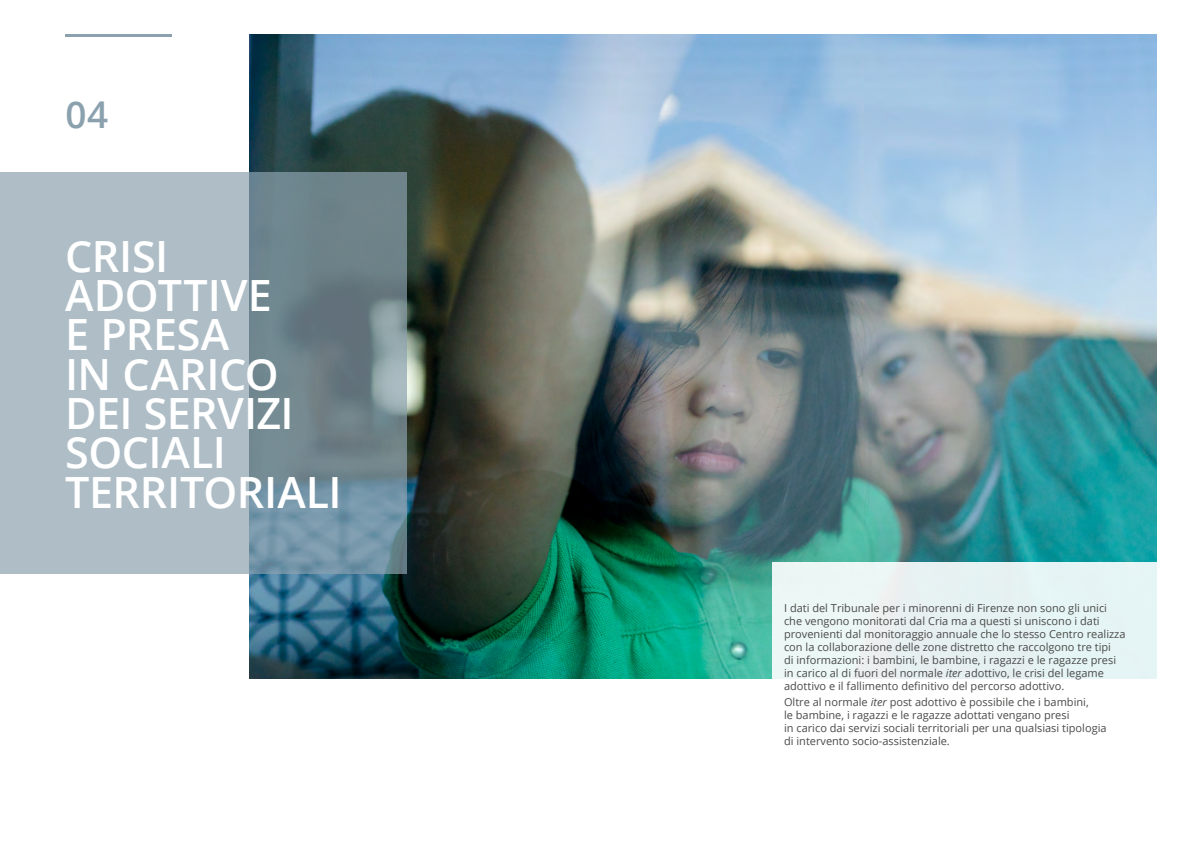
<style>
.page{position:relative;width:1191px;height:842px;background:#fff}
.page>*{position:absolute;margin:0;border:0;box-sizing:border-box;transform-origin:0 0}
.t1{font:600 43px/39.4px "Open Sans";letter-spacing:-.01em;color:#fff}
.t2{font:600 36.9px "Open Sans";color:#8ba1ae}
.t3{font:11px/13px "Open Sans";color:#4a4a49}
.s1{font-style:italic}
</style>
<div class="page">
<hr style="left:65px;top:34px;width:106px;height:3px;background:#8ba1ae">
<img style="left:249px;top:34px;width:908px;height:644px">
<div style="left:772px;top:562px;width:385px;height:117px;background:#e7f4f4"></div>
<svg style="left:0;top:173px;width:407px;height:401px;background:#96a8b1"></svg>
<h2 class="t2" style="left:65px;top:89px;width:44px">04</h2>
<h1 class="t1" style="left:65px;top:235px;width:278px">CRISI<br>ADOTTIVE<br>E PRESA<br>IN CARICO<br>DEI SERVIZI<br>SOCIALI<br>TERRITORIALI</h1>
<p class="t3" style="left:784px;top:601px;width:343px">I dati del Tribunale per i minorenni di Firenze non sono gli unici che vengono monitorati dal Cria ma a questi si uniscono i dati provenienti dal monitoraggio annuale che lo stesso Centro realizza con la collaborazione delle zone distretto che raccolgono tre tipi<br>di informazioni: i bambini, le bambine, i ragazzi e le ragazze presi in carico al di fuori del normale <span class="s1">iter</span> adottivo, le crisi del legame adottivo e il fallimento definitivo del percorso adottivo.</p>
<p class="t3" style="left:784px;top:695px;width:324px">Oltre al normale <span class="s1">iter</span> post adottivo è possibile che i bambini,<br>le bambine, i ragazzi e le ragazze adottati vengano presi<br>in carico dai servizi sociali territoriali per una qualsiasi tipologia di intervento socio-assistenziale.</p>
</div>
